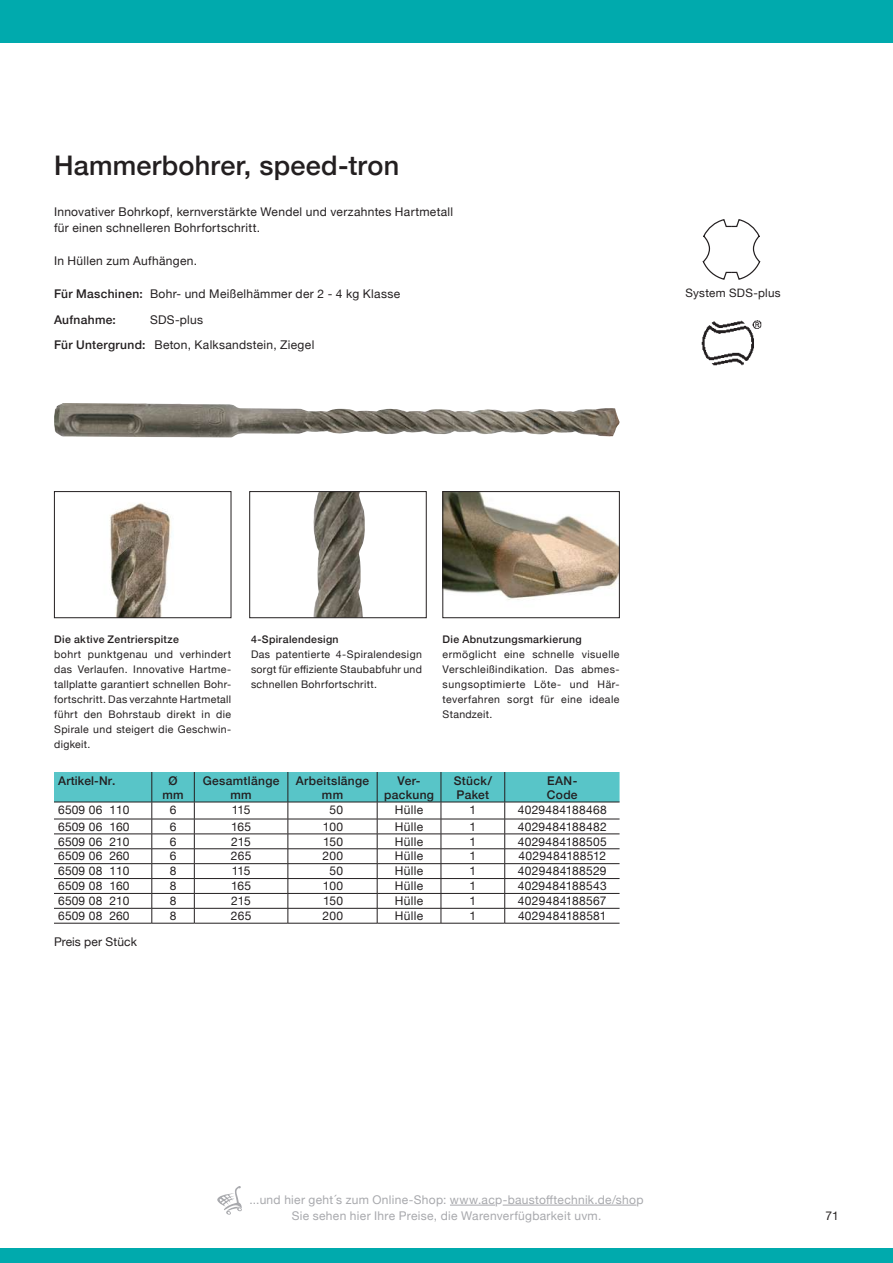
<style>
.page{position:relative;width:893px;height:1263px;background:#fff}
.page>*{position:absolute;margin:0;border:0;box-sizing:border-box;transform-origin:0 0}
.t1{font:500 27px "Helvetica Neue";letter-spacing:.01em;color:#231f20}
.t2{font:12px/25.5px "Helvetica Neue";letter-spacing:.025em;color:#231f20}
.t3{font:12px/16.5px "Helvetica Neue";letter-spacing:.025em;color:#a8a9ad;text-align:center}
.t4{font:500 12px "Helvetica Neue";letter-spacing:.025em;color:#231f20}
.t5{font:11.55px "Helvetica Neue";letter-spacing:.025em;color:#231f20}
.t6{font:10.5px/15px "Helvetica Neue";letter-spacing:.035em;color:#231f20;text-align:justify}
.t7{font:500 10.5px "Helvetica Neue";letter-spacing:.03em;color:#231f20}
.s1{font-weight:500}
</style>
<div class="page">
<div style="left:0;top:0;width:893px;height:43px;background:#00aaad"></div>
<div style="left:0;top:1248px;width:893px;height:15px;background:#00aaad"></div>
<hr style="left:450px;top:1205px;width:45px;height:1px;background:#a8a9ad">
<hr style="left:503px;top:1205px;width:133px;height:1px;background:#a8a9ad">
<svg style="left:217px;top:1186px;width:25px;height:29px"></svg>
<hr style="left:54px;top:923px;width:98px;height:1px;background:#231f20">
<hr style="left:377px;top:923px;width:64px;height:1px;background:#231f20">
<svg style="left:54px;top:772px;width:566px;height:151px"></svg>
<hr style="left:152px;top:923px;width:42px;height:1px;background:#231f20">
<hr style="left:194px;top:923px;width:94px;height:1px;background:#231f20">
<hr style="left:288px;top:923px;width:89px;height:1px;background:#231f20">
<hr style="left:441px;top:923px;width:64px;height:1px;background:#231f20">
<hr style="left:505px;top:923px;width:115px;height:1px;background:#231f20">
<img style="left:109px;top:503px;width:62px;height:113px">
<div style="left:54px;top:491px;width:177px;height:127px;border:1px solid #231f20"></div>
<img style="left:313px;top:493px;width:52px;height:123px">
<div style="left:249px;top:491px;width:177px;height:127px;border:1px solid #231f20"></div>
<img style="left:54px;top:403px;width:566px;height:35px">
<svg style="left:702px;top:219px;width:59px;height:61px"></svg>
<img style="left:701px;top:321px;width:60px;height:45px">
<img style="left:445px;top:493px;width:173px;height:107px">
<div style="left:443px;top:491px;width:177px;height:127px;border:1px solid #231f20"></div>
<h1 class="t1" style="left:54px;top:144px;width:347px">Hammerbohrer, speed-tron</h1>
<p class="t2" style="left:54px;top:204px;width:401px;line-height:16.5px">Innovativer Bohrkopf, kernverstärkte Wendel und verzahntes Hartmetall für einen schnelleren Bohrfortschritt.</p>
<p class="t2" style="left:54px;top:249px;width:145px">In Hüllen zum Aufhängen.</p>
<p class="t2" style="left:54px;top:282px;width:348px"><span class="s1">Für Maschinen:</span> Bohr- und Meißelhämmer der 2 - 4 kg Klasse<br><span class="s1">Aufnahme:</span></p>
<p class="t2" style="left:54px;top:307px;width:262px;text-indent:96px">SDS-plus<br><span class="s1">Für Untergrund:</span> Beton, Kalksandstein, Ziegel</p>
<p class="t5" style="left:685px;top:285px;width:97px">System SDS-plus</p>
<p class="t7" style="left:54px;top:631px;width:126px">Die aktive Zentrierspitze</p>
<p class="t6" style="left:54px;top:648px;width:178px">bohrt punktgenau und verhindert das Verlaufen. Innovative Hartme&shy;tallplatte garantiert schnellen Bohr&shy;fortschritt. Das verzahnte Hartmetall führt den Bohrstaub direkt in die Spirale und steigert die Geschwin&shy;digkeit.</p>
<p class="t7" style="left:251px;top:631px;width:89px">4-Spiralendesign</p>
<p class="t6" style="left:251px;top:648px;width:172px">Das patentierte 4-Spiralendesign sorgt für effiziente Staubabfuhr und schnellen Bohrfortschritt.</p>
<p class="t7" style="left:443px;top:631px;width:141px">Die Abnutzungsmarkierung</p>
<p class="t6" style="left:443px;top:648px;width:178px">ermöglicht eine schnelle visuelle Verschleißindikation. Das abmes&shy;sungsoptimierte Löte- und Här&shy;teverfahren sorgt für eine ideale Standzeit.</p>
<p class="t4" style="left:58px;top:771px;width:59px">Artikel-Nr.</p>
<p class="t4" style="left:168px;top:771px;width:11px">Ø</p>
<p class="t4" style="left:203px;top:771px;width:78px">Gesamtlänge</p>
<p class="t4" style="left:296px;top:771px;width:75px">Arbeitslänge</p>
<p class="t4" style="left:398px;top:771px;width:24px">Ver-</p>
<p class="t4" style="left:454px;top:771px;width:40px">Stück/</p>
<p class="t4" style="left:547px;top:771px;width:32px">EAN-</p>
<p class="t4" style="left:162px;top:785px;width:23px">mm</p>
<p class="t4" style="left:230px;top:785px;width:23px">mm</p>
<p class="t4" style="left:322px;top:785px;width:23px">mm</p>
<p class="t4" style="left:384px;top:785px;width:51px">packung</p>
<p class="t4" style="left:456px;top:785px;width:34px">Paket</p>
<p class="t4" style="left:547px;top:785px;width:32px">Code</p>
<p class="t2" style="left:58px;top:797px;width:73px">6509 06 110</p>
<p class="t2" style="left:170px;top:797px;width:8px">6</p>
<p class="t2" style="left:232px;top:797px;width:20px">115</p>
<p class="t2" style="left:330px;top:797px;width:15px">50</p>
<p class="t2" style="left:395px;top:797px;width:30px">Hülle</p>
<p class="t2" style="left:469px;top:797px;width:8px">1</p>
<p class="t2" style="left:518px;top:797px;width:91px">4029484188468</p>
<p class="t2" style="left:58px;top:814px;width:73px">6509 06 160</p>
<p class="t2" style="left:170px;top:814px;width:8px">6</p>
<p class="t2" style="left:231px;top:814px;width:22px">165</p>
<p class="t2" style="left:323px;top:814px;width:22px">100</p>
<p class="t2" style="left:395px;top:814px;width:30px">Hülle</p>
<p class="t2" style="left:469px;top:814px;width:8px">1</p>
<p class="t2" style="left:518px;top:814px;width:90px">4029484188482</p>
<p class="t2" style="left:58px;top:829px;width:73px">6509 06 210</p>
<p class="t2" style="left:170px;top:829px;width:8px">6</p>
<p class="t2" style="left:231px;top:829px;width:21px">215</p>
<p class="t2" style="left:323px;top:829px;width:21px">150</p>
<p class="t2" style="left:395px;top:829px;width:30px">Hülle</p>
<p class="t2" style="left:469px;top:829px;width:8px">1</p>
<p class="t2" style="left:518px;top:829px;width:90px">4029484188505</p>
<p class="t2" style="left:58px;top:844px;width:73px">6509 06 260</p>
<p class="t2" style="left:170px;top:844px;width:8px">6</p>
<p class="t2" style="left:231px;top:844px;width:22px">265</p>
<p class="t2" style="left:323px;top:844px;width:22px">200</p>
<p class="t2" style="left:395px;top:844px;width:30px">Hülle</p>
<p class="t2" style="left:469px;top:844px;width:8px">1</p>
<p class="t2" style="left:518px;top:844px;width:89px">4029484188512</p>
<p class="t2" style="left:58px;top:859px;width:73px">6509 08 110</p>
<p class="t2" style="left:170px;top:859px;width:8px">8</p>
<p class="t2" style="left:232px;top:859px;width:20px">115</p>
<p class="t2" style="left:330px;top:859px;width:15px">50</p>
<p class="t2" style="left:395px;top:859px;width:30px">Hülle</p>
<p class="t2" style="left:469px;top:859px;width:8px">1</p>
<p class="t2" style="left:518px;top:859px;width:90px">4029484188529</p>
<p class="t2" style="left:58px;top:874px;width:73px">6509 08 160</p>
<p class="t2" style="left:170px;top:874px;width:8px">8</p>
<p class="t2" style="left:231px;top:874px;width:22px">165</p>
<p class="t2" style="left:323px;top:874px;width:22px">100</p>
<p class="t2" style="left:395px;top:874px;width:30px">Hülle</p>
<p class="t2" style="left:469px;top:874px;width:8px">1</p>
<p class="t2" style="left:518px;top:874px;width:91px">4029484188543</p>
<p class="t2" style="left:58px;top:889px;width:73px">6509 08 210</p>
<p class="t2" style="left:170px;top:889px;width:8px">8</p>
<p class="t2" style="left:231px;top:889px;width:21px">215</p>
<p class="t2" style="left:323px;top:889px;width:21px">150</p>
<p class="t2" style="left:395px;top:889px;width:30px">Hülle</p>
<p class="t2" style="left:469px;top:889px;width:8px">1</p>
<p class="t2" style="left:518px;top:889px;width:90px">4029484188567</p>
<p class="t2" style="left:58px;top:904px;width:73px">6509 08 260</p>
<p class="t2" style="left:170px;top:904px;width:8px">8</p>
<p class="t2" style="left:231px;top:904px;width:22px">265</p>
<p class="t2" style="left:323px;top:904px;width:22px">200</p>
<p class="t2" style="left:395px;top:904px;width:30px">Hülle</p>
<p class="t2" style="left:469px;top:904px;width:8px">1</p>
<p class="t2" style="left:518px;top:904px;width:90px">4029484188581</p>
<p class="t2" style="left:54px;top:929px;width:85px">Preis per Stück</p>
<p class="t3" style="left:250px;top:1192px;width:395px">...und hier geht´s zum Online-Shop: www.acp-baustofftechnik.de/shop<br>Sie sehen hier Ihre Preise, die Warenverfügbarkeit uvm.</p>
<p class="t2" style="left:826px;top:1204px;width:15px">71</p>
</div>
